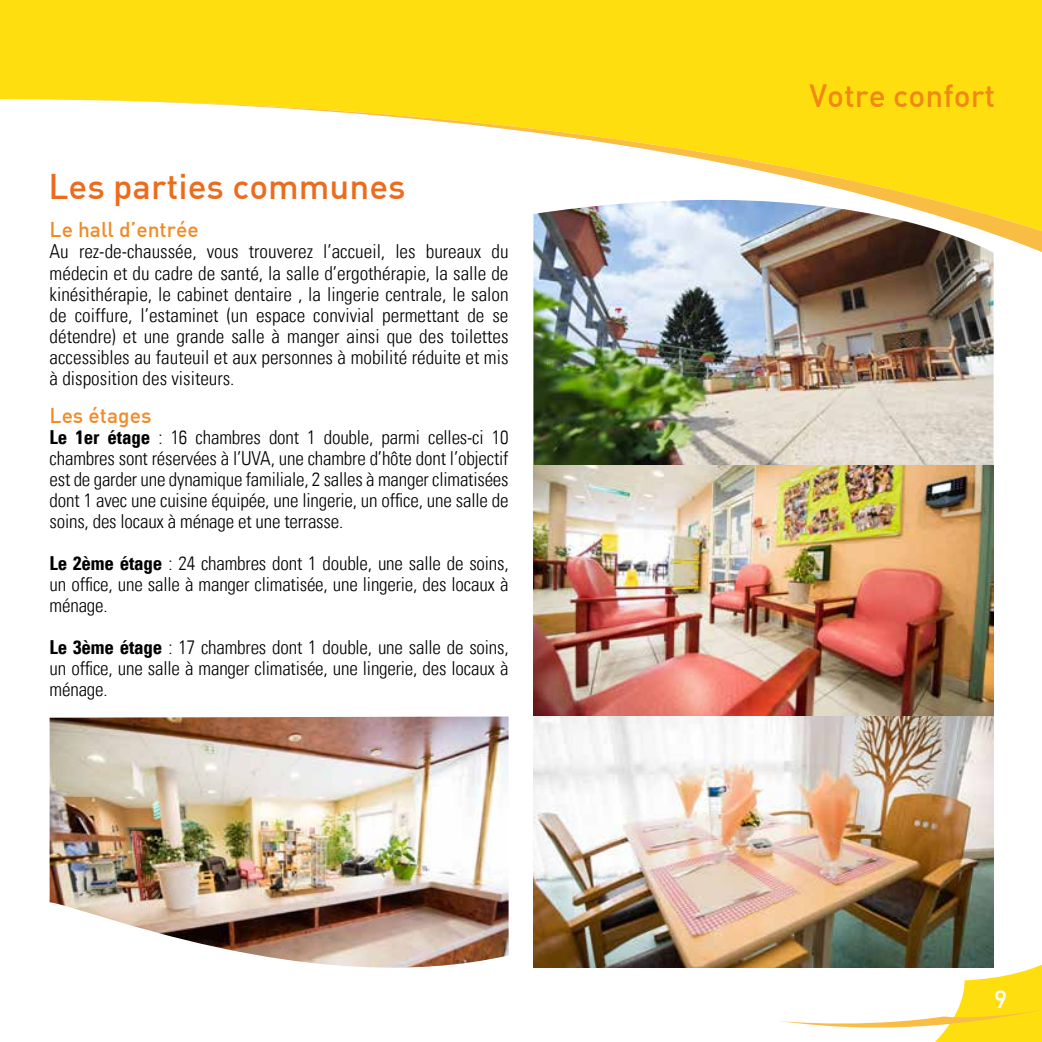
<style>
.page{position:relative;width:1042px;height:1042px;background:#fff}
.page>*{position:absolute;margin:0;border:0;box-sizing:border-box;transform-origin:0 0}
.t1{font:500 35px "DIN";color:#eb6c1c}
.t2{font:500 31.5px "DIN";color:#f08816}
.t3{font:500 24.5px "DIN";color:#fff}
.t4{font:500 21px "DIN";color:#f08b27}
.t5{font:300 condensed 19.25px/21px "Univers LT";letter-spacing:-.01em;color:#000;text-align:justify}
.s1{font-weight:700}
</style>
<div class="page">
<div style="left:1px;top:0;width:1041px;height:99px;background:#ffde10"></div>
<svg style="left:0;top:99px;width:1042px;height:372px"></svg>
<hr style="left:0;top:0;width:1px;height:99px;background:#ffde10">
<svg style="left:614px;top:853px;width:428px;height:189px"></svg>
<svg style="left:778px;top:1009px;width:264px;height:27px"></svg>
<img style="left:533px;top:200px;width:460px;height:767px">
<img style="left:50px;top:716px;width:458px;height:252px">
<h1 class="t1" style="left:48px;top:164px;width:359px">Les parties communes</h1>
<p class="t4" style="left:50px;top:216px;width:151px">Le hall d’entrée</p>
<p class="t5" style="left:50px;top:241px;width:460px">Au rez-de-chaussée, vous trouverez l’accueil, les bureaux du médecin et du cadre de santé, la salle d’ergothérapie, la salle de kinésithérapie, le cabinet dentaire , la lingerie centrale, le salon de coiffure, l’estaminet (un espace convivial permettant de se détendre) et une grande salle à manger ainsi que des toilettes accessibles au fauteuil et aux personnes à mobilité réduite et mis à disposition des visiteurs.</p>
<p class="t4" style="left:50px;top:402px;width:103px">Les étages</p>
<p class="t5" style="left:50px;top:427px;width:460px"><span class="s1">Le 1er étage</span> : 16 chambres dont 1 double, parmi celles-ci 10 chambres sont réservées à l’UVA, une chambre d’hôte dont l’objectif est de garder une dynamique familiale, 2 salles à manger climatisées dont 1 avec une cuisine équipée, une lingerie, un office, une salle de soins, des locaux à ménage et une terrasse.</p>
<p class="t5" style="left:50px;top:553px;width:460px"><span class="s1">Le 2ème étage</span> : 24 chambres dont 1 double, une salle de soins, un office, une salle à manger climatisée, une lingerie, des locaux à ménage.</p>
<p class="t5" style="left:50px;top:637px;width:460px"><span class="s1">Le 3ème étage</span> : 17 chambres dont 1 double, une salle de soins, un office, une salle à manger climatisée, une lingerie, des locaux à ménage.</p>
<h2 class="t2" style="left:809px;top:75px;width:187px">Votre confort</h2>
<p class="t3" style="left:994px;top:983px;width:15px">9</p>
</div>
